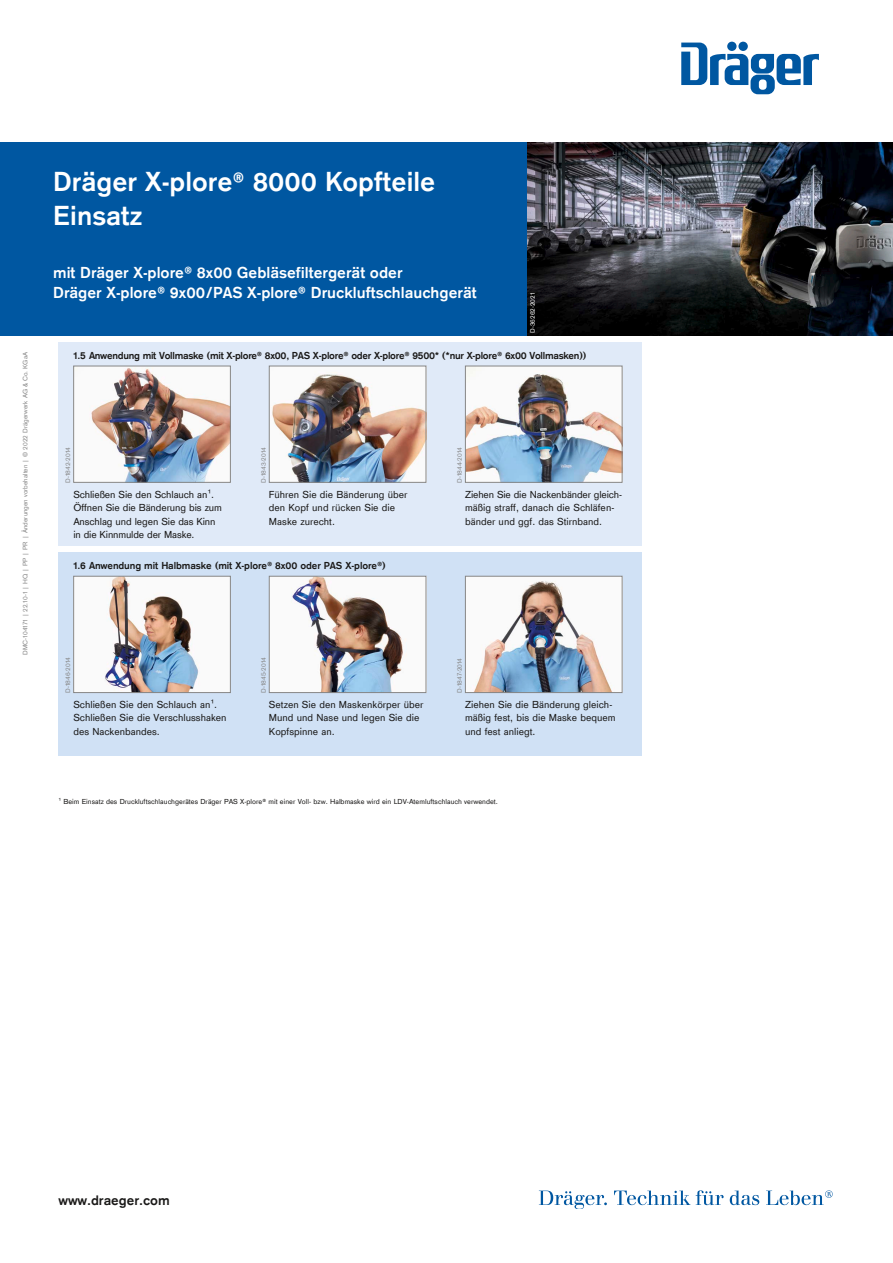
<style>
.page{position:relative;width:893px;height:1263px;background:#fff}
.page>*{position:absolute;margin:0;border:0;box-sizing:border-box;transform-origin:0 0}
.t1{font:700 28.5px "Draeger Sans Global";color:#fff}
.t2{font:700 16.5px/19.5px "Draeger Sans Global";color:#fff}
.t3{font:700 14.25px "Draeger Sans Global";color:#1a1918}
.BU_7_5__auf_9_5{font:10.5px/13.5px "Draeger Sans Global";color:#1a1918}
.BU_7_5__auf_9_5-2{font:700 10.5px "Draeger Sans Global";letter-spacing:-.025em;color:#1a1918}
.BU_7_5__auf_9_5-3{font:7.5px "Draeger Sans Global";color:#1a1918}
.t4{font:6.75px "Draeger Sans Global";color:#868686}
.t5{font:6.75px "Draeger Sans Global";color:#fff}
.s1{font-size:24.22px}
</style>
<div class="page">
<svg style="left:539px;top:1190px;width:68px;height:19px"></svg>
<svg style="left:614px;top:1190px;width:76px;height:15px"></svg>
<svg style="left:696px;top:1190px;width:28px;height:15px"></svg>
<svg style="left:730px;top:1190px;width:29px;height:15px"></svg>
<svg style="left:766px;top:1190px;width:67px;height:15px"></svg>
<div style="left:727px;top:42px;width:10px;height:9px;background:#0057a1;border-radius:50%"></div>
<svg style="left:681px;top:43px;width:138px;height:51px"></svg>
<div style="left:0;top:142px;width:528px;height:194px;background:#0057a1"></div>
<img style="left:527px;top:142px;width:366px;height:194px">
<div style="left:58px;top:342px;width:584px;height:204px;background:#e0eaf8"></div>
<img style="left:75px;top:368px;width:154px;height:113px">
<div style="left:73px;top:366px;width:158px;height:117px;border:1px solid #868686"></div>
<img style="left:271px;top:368px;width:153px;height:113px">
<div style="left:269px;top:366px;width:157px;height:117px;border:1px solid #868686"></div>
<div style="left:58px;top:552px;width:584px;height:204px;background:#d0e1f5"></div>
<img style="left:467px;top:368px;width:153px;height:113px">
<div style="left:465px;top:366px;width:157px;height:117px;border:1px solid #868686"></div>
<img style="left:75px;top:578px;width:154px;height:113px">
<div style="left:73px;top:576px;width:158px;height:117px;border:1px solid #868686"></div>
<img style="left:271px;top:578px;width:153px;height:113px">
<div style="left:269px;top:576px;width:157px;height:117px;border:1px solid #868686"></div>
<img style="left:467px;top:578px;width:153px;height:113px">
<div style="left:465px;top:576px;width:157px;height:117px;border:1px solid #868686"></div>
<p class="t4" style="left:21px;top:655px;width:304px;rotate:-90deg">DMC-104171 | 22.10-1 | HQ | PP | PR | Änderungen vorbehalten | © 2022 Drägerwerk AG &amp; Co. KGaA</p>
<p class="t1" style="left:53px;top:165px;width:384px">Dräger X-plore<span class="s1">®</span> 8000 Kopfteile</p>
<p class="t1" style="left:53px;top:199px;width:91px">Einsatz</p>
<p class="t2" style="left:53px;top:263px;width:425px">mit Dräger X-plore® 8x00 Gebläsefiltergerät oder<br>Dräger X-plore® 9x00/PAS X-plore® Druckluftschlauchgerät</p>
<p class="t5" style="left:529px;top:333px;width:42px;rotate:-90deg">D-36262-2021</p>
<p class="BU_7_5__auf_9_5-2" style="left:73px;top:349px;width:515px">1.5 Anwendung mit Vollmaske (mit X-plore® 8x00, PAS X-plore® oder X-plore® 9500* (*nur X-plore® 6x00 Vollmasken))</p>
<p class="t4" style="left:64px;top:483px;width:37px;rotate:-90deg">D-1842-2014</p>
<p class="t4" style="left:259px;top:483px;width:37px;rotate:-90deg">D-1843-2014</p>
<p class="t4" style="left:456px;top:483px;width:37px;rotate:-90deg">D-1844-2014</p>
<p class="BU_7_5__auf_9_5" style="left:73px;top:487px;width:150px">Schließen Sie den Schlauch an¹.<br>Öffnen Sie die Bänderung bis zum<br>Anschlag und legen Sie das Kinn in die Kinnmulde der Maske.</p>
<p class="BU_7_5__auf_9_5" style="left:269px;top:487px;width:140px">Führen Sie die Bänderung über den Kopf und rücken Sie die<br>Maske zurecht.</p>
<p class="BU_7_5__auf_9_5" style="left:465px;top:487px;width:158px">Ziehen Sie die Nackenbänder gleich&shy;mäßig straff, danach die Schläfen&shy;bänder und ggf. das Stirnband.</p>
<p class="BU_7_5__auf_9_5-2" style="left:73px;top:560px;width:314px">1.6 Anwendung mit Halbmaske (mit X-plore® 8x00 oder PAS X-plore®)</p>
<p class="t4" style="left:64px;top:693px;width:37px;rotate:-90deg">D-1846-2014</p>
<p class="BU_7_5__auf_9_5" style="left:73px;top:697px;width:155px">Schließen Sie den Schlauch an¹.<br>Schließen Sie die Verschlusshaken des Nackenbandes.</p>
<p class="t4" style="left:259px;top:693px;width:37px;rotate:-90deg">D-1845-2014</p>
<p class="BU_7_5__auf_9_5" style="left:269px;top:697px;width:156px">Setzen Sie den Maskenkörper über<br>Mund und Nase und legen Sie die<br>Kopfspinne an.</p>
<p class="t4" style="left:456px;top:693px;width:37px;rotate:-90deg">D-1847-2014</p>
<p class="BU_7_5__auf_9_5" style="left:465px;top:697px;width:152px">Ziehen Sie die Bänderung gleich&shy;mäßig fest, bis die Maske bequem und fest anliegt.</p>
<p class="BU_7_5__auf_9_5-3" style="left:58px;top:797px;width:441px">¹ Beim Einsatz des Druckluftschlauchgerätes Dräger PAS X-plore® mit einer Voll- bzw. Halbmaske wird ein LDV-Atemluftschlauch verwendet.</p>
<h3 class="t3" style="left:58px;top:1192px;width:113px">www.draeger.com</h3>
</div>
